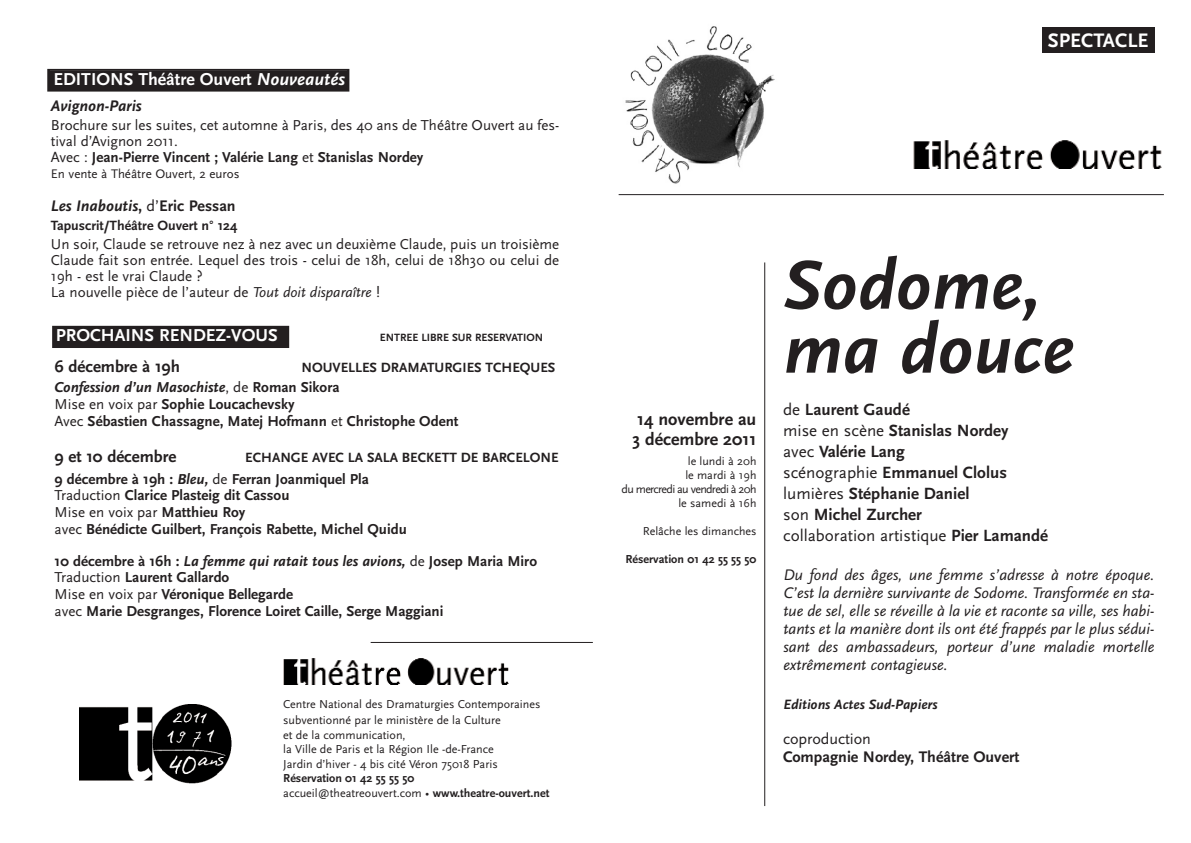
<style>
.page{position:relative;width:1191px;height:843px;background:#fff}
.page>*{position:absolute;margin:0;border:0;box-sizing:border-box;transform-origin:0 0}
.t1{font:italic 700 72px/64px "Scala Sans";color:#231f20}
.t2{font:700 20.4px "Scala Sans";color:#fff}
.t3{font:700 18px "Scala Sans";color:#fff}
.t4{font:700 18px/20px "Scala Sans";color:#231f20}
.t5{font:700 17px/21px "Scala Sans";color:#231f20}
.t6{font:italic 16px/18px "Scala Sans";color:#231f20;text-align:justify}
.t7{font:italic 700 16px "Scala Sans";color:#231f20}
.t8{font:700 16px "Scala Sans";color:#231f20}
.t9{font:16px "Scala Sans";letter-spacing:-.005em;color:#231f20}
.t10{font:700 15px/16.7px "Scala Sans";color:#231f20}
.t11{font:15px/16px "Scala Sans";color:#231f20}
.t12{font:italic 700 14.1px "Scala Sans";color:#231f20}
.t13{font:700 14px "Scala Sans";color:#231f20}
.t14{font:13px "Scala Sans";color:#231f20}
.t15{font:12.1px/14.5px "Scala Sans";color:#231f20}
.t16{font:700 12.1px/14.5px "Scala Sans";color:#231f20}
.t17{font:12px/14px "Scala Sans";color:#231f20;text-align:right}
.t18{font:700 11px "Scala Sans";color:#231f20}
.s1{font-style:italic}
.s2{font-weight:700}
.s3{font-style:normal}
.s4{font-weight:400;font-style:normal}
.s5{font-weight:400}
</style>
<div class="page">
<div style="left:1042px;top:28px;width:112px;height:25px;background:#231f20"></div>
<img style="left:913px;top:140px;width:249px;height:29px">
<img style="left:625px;top:26px;width:150px;height:158px">
<hr style="left:764px;top:262px;width:1px;height:544px;background:#231f20">
<hr style="left:619px;top:194px;width:545px;height:1px;background:#231f20">
<div style="left:49px;top:71px;width:298px;height:19px;background:#231f20"></div>
<div style="left:47px;top:69px;width:302px;height:23px;border:2px solid #231f20"></div>
<img style="left:283px;top:658px;width:226px;height:26px">
<hr style="left:371px;top:642px;width:222px;height:1px;background:#231f20">
<img style="left:79px;top:704px;width:153px;height:80px">
<div style="left:54px;top:328px;width:233px;height:18px;background:#231f20"></div>
<div style="left:52px;top:326px;width:237px;height:22px;border:2px solid #231f20"></div>
<p class="t3" style="left:53px;top:70px;width:293px">EDITIONS Théâtre Ouvert <span class="s1">Nouveautés</span></p>
<p class="t7" style="left:51px;top:97px;width:92px">Avignon-Paris</p>
<p class="t11" style="left:51px;top:117px;width:510px">Brochure sur les suites, cet automne à Paris, des 40 ans de Théâtre Ouvert au fes&shy;tival d’Avignon 2011.<br>Avec : <span class="s2">Jean-Pierre Vincent ; Valérie Lang</span> et <span class="s2">Stanislas Nordey</span></p>
<p class="t14" style="left:51px;top:167px;width:190px">En vente à Théâtre Ouvert, 2 euros</p>
<p class="t7" style="left:51px;top:197px;width:186px">Les Inaboutis<span class="s3">,</span> <span class="s4">d’</span><span class="s3">Eric Pessan</span></p>
<p class="t13" style="left:51px;top:218px;width:188px">Tapuscrit/Théâtre Ouvert n° 124</p>
<p class="t11" style="left:51px;top:236px;width:510px">Un soir, Claude se retrouve nez à nez avec un deuxième Claude, puis un troisième Claude fait son entrée. Lequel des trois - celui de 18h, celui de 18h30 ou celui de 19h - est le vrai Claude ?<br>La nouvelle pièce de l’auteur de <span class="s1">Tout doit disparaître</span> !</p>
<p class="t3" style="left:56px;top:326px;width:223px">PROCHAINS RENDEZ-VOUS</p>
<p class="t18" style="left:380px;top:332px;width:165px">ENTREE LIBRE SUR RESERVATION</p>
<p class="t5" style="left:55px;top:356px;width:127px">6 décembre à 19h</p>
<p class="t13" style="left:301px;top:360px;width:255px">NOUVELLES DRAMATURGIES TCHEQUES</p>
<p class="t10" style="left:55px;top:379px;width:405px;line-height:17px"><span class="s1">Confession d’un Masochiste</span><span class="s5">, de</span> Roman Sikora<br><span class="s5">Mise en voix par</span> Sophie Loucachevsky<br><span class="s5">Avec</span> Sébastien Chassagne, Matej Hofmann <span class="s5">et</span> Christophe Odent</p>
<p class="t5" style="left:55px;top:447px;width:123px">9 et 10 décembre</p>
<p class="t13" style="left:245px;top:450px;width:315px">ECHANGE AVEC LA SALA BECKETT DE BARCELONE</p>
<p class="t10" style="left:55px;top:471px;width:354px">9 décembre à 19h : <span class="s1">Bleu,</span> <span class="s5">de</span> Ferran Joanmiquel Pla <span class="s5">Traduction</span> Clarice Plasteig dit Cassou<br><span class="s5">Mise en voix par</span> Matthieu Roy<br><span class="s5">avec</span> Bénédicte Guilbert, François Rabette, Michel Quidu</p>
<p class="t10" style="left:55px;top:553px;width:484px">10 décembre à 16h : <span class="s1">La femme qui ratait tous les avions,</span> <span class="s5">de</span> Josep Maria Miro <span class="s5">Traduction</span> Laurent Gallardo<br><span class="s5">Mise en voix par</span> Véronique Bellegarde<br><span class="s5">avec</span> Marie Desgranges, Florence Loiret Caille, Serge Maggiani</p>
<p class="t17" style="left:283px;top:697px;width:259px">Centre National des Dramaturgies Contemporaines</p>
<p class="t15" style="left:283px;top:713px;width:219px">subventionné par le ministère de la Culture et de la communication,<br>la Ville de Paris et la Région Ile -de-France Jardin d’hiver - 4 bis cité Véron 75018 Paris</p>
<p class="t16" style="left:283px;top:771px;width:268px">Réservation 01 42 55 55 50 <span class="s5">accueil@theatreouvert.com •</span> www.theatre-ouvert.net</p>
<h2 class="t2" style="left:1048px;top:30px;width:102px">SPECTACLE</h2>
<p class="t4" style="left:632px;top:409px;width:125px">14 novembre au<br>3 décembre 2011</p>
<p class="t17" style="left:622px;top:454px;width:136px">le lundi à 20h<br>le mardi à 19h<br>du mercredi au vendredi à 20h le samedi à 16h</p>
<p class="t17" style="left:643px;top:524px;width:115px">Relâche les dimanches</p>
<p class="t16" style="left:625px;top:552px;width:133px">Réservation 01 42 55 55 50</p>
<h1 class="t1" style="left:783px;top:255px;width:292px">Sodome, ma douce</h1>
<p class="t5" style="left:783px;top:399px;width:267px"><span class="s5">de</span> Laurent Gaudé<br><span class="s5">mise en scène</span> Stanislas Nordey<br><span class="s5">avec</span> Valérie Lang<br><span class="s5">scénographie</span> Emmanuel Clolus <span class="s5">lumières</span> Stéphanie Daniel<br><span class="s5">son</span> Michel Zurcher<br><span class="s5">collaboration artistique</span> Pier Lamandé</p>
<p class="t6" style="left:783px;top:566px;width:373px">Du fond des âges, une femme s’adresse à notre époque.<br>C’est la dernière survivante de Sodome. Transformée en sta&shy;tue de sel, elle se réveille à la vie et raconte sa ville, ses habi&shy;tants et la manière dont ils ont été frappés par le plus sédui&shy;sant des ambassadeurs, porteur d’une maladie mortelle extrêmement contagieuse.</p>
<p class="t12" style="left:783px;top:696px;width:156px">Editions Actes Sud-Papiers</p>
<p class="t9" style="left:783px;top:730px;width:89px">coproduction</p>
<p class="t8" style="left:783px;top:748px;width:238px">Compagnie Nordey, Théâtre Ouvert</p>
</div>
